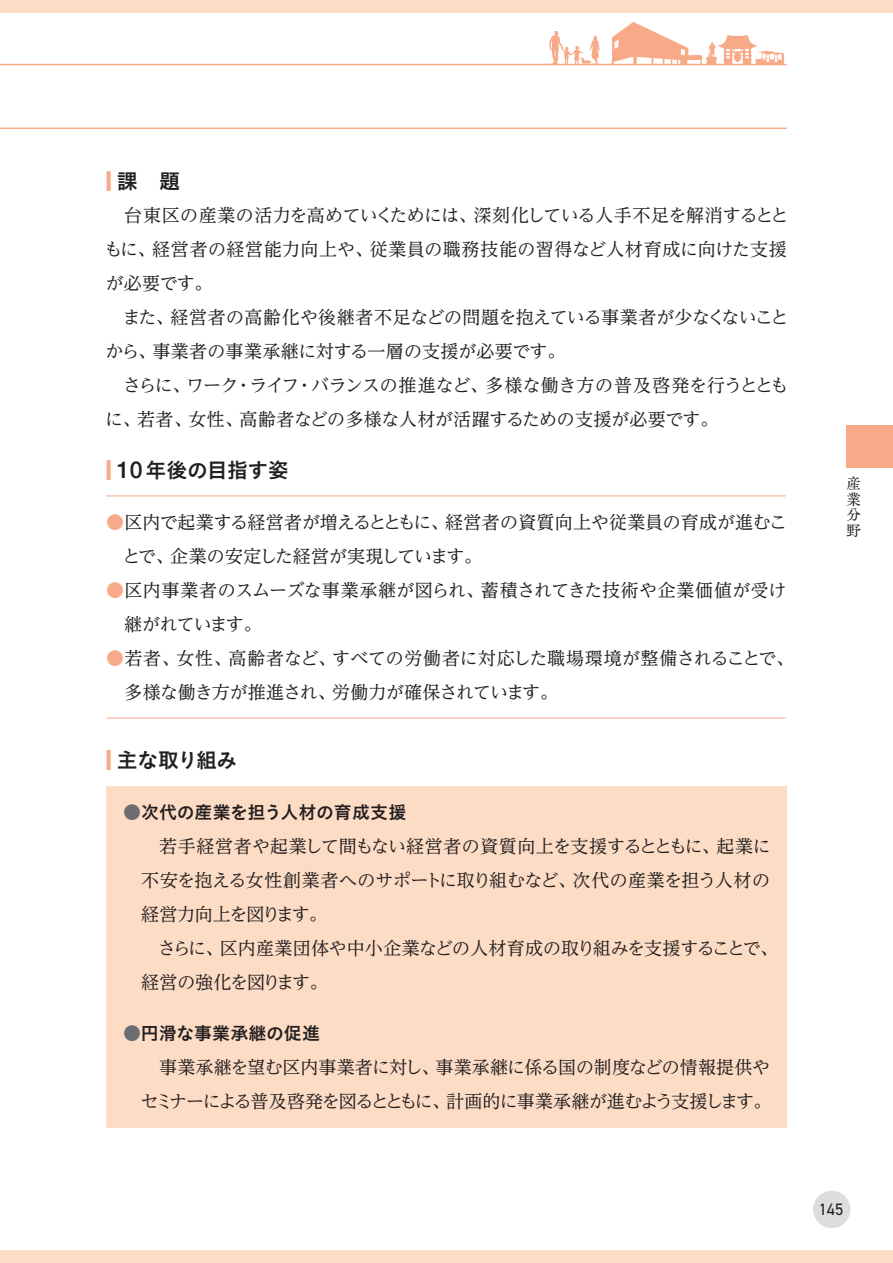
<style>
.page{position:relative;width:893px;height:1263px;background:#fff}
.page>*{position:absolute;margin:0;border:0;box-sizing:border-box;transform-origin:0 0}
.t1{font:21px "Koburina Go Std N W6";letter-spacing:-.03em;color:#231f20}
.t2{font:18px/34px "UD Reimin Pr 6 N";letter-spacing:-.01em;color:#231f20}
.t3{font:18px/34px "UD Reimin Pr 6 N";letter-spacing:-.045em;color:#231f20;text-align:right}
.t4{font:18px "Koburina Go Std N W6";letter-spacing:-.015em;color:#231f20}
.t5{font:16.5px "DIN2014";color:#231f20}
.t6{font:15px/15.3px "Tsuku A Old Min Pr 6 M";color:#231f20;text-align:justify}
.s1{font-size:26.25px;color:#f8a987}
.s2{font-family:"Helvetica Neue";font-weight:500;font-size:23.1px}
.s3{font-family:"Koburina Go Std N W6";color:#f8a987}
.s4{color:#6c6d70}
</style>
<div class="page">
<hr style="left:0;top:128px;width:787px;height:1px;background:#f8a987">
<hr style="left:0;top:64px;width:787px;height:1px;background:#f8a987">
<div style="left:813px;top:1191px;width:37px;height:37px;background:#dcdddf;border-radius:50%"></div>
<svg style="left:544px;top:22px;width:243px;height:42px"></svg>
<div style="left:0;top:0;width:893px;height:13px;background:#fddcc5"></div>
<div style="left:0;top:1250px;width:893px;height:13px;background:#fddcc5"></div>
<div style="left:846px;top:425px;width:47px;height:43px;background:#f8a987"></div>
<hr style="left:106px;top:495px;width:680px;height:1px;background:#f8a987">
<hr style="left:106px;top:718px;width:680px;height:1px;background:#f8a987">
<div style="left:106px;top:786px;width:681px;height:341px;background:#fddcc5"></div>
<p class="t1" style="left:106px;top:164px;width:75px"><span class="s1">■　</span>課　題</p>
<p class="t2" style="left:104px;top:198px;width:686px;text-align:justify;text-indent:20px">台東区の産業の活力を高めていくためには、深刻化している人手不足を解消するとともに、経営者の経営能力向上や、従業員の職務技能の習得など人材育成に向けた支援が必要です。</p>
<p class="t2" style="left:106px;top:300px;width:684px;text-indent:17px">また、経営者の高齢化や後継者不足などの問題を抱えている事業者が少なくないことから、事業者の事業承継に対する一層の支援が必要です。</p>
<p class="t2" style="left:105px;top:368px;width:685px;text-indent:18px">さらに、ワーク・ライフ・バランスの推進など、多様な働き方の普及啓発を行うとともに、若者、女性、高齢者などの多様な人材が活躍するための支援が必要です。</p>
<p class="t1" style="left:106px;top:454px;width:184px"><span class="s1">■　</span><span class="s2">10</span>年後の目指す姿</p>
<p class="t2" style="left:122px;top:504px;width:666px;text-indent:-16px"><span class="s3">●</span>区内で起業する経営者が増えるとともに、経営者の資質向上や従業員の育成が進むことで、企業の安定した経営が実現しています。</p>
<p class="t2" style="left:124px;top:572px;width:664px;text-indent:-18px"><span class="s3">●</span>区内事業者のスムーズな事業承継が図られ、蓄積されてきた技術や企業価値が受け継がれています。</p>
<p class="t2" style="left:124px;top:640px;width:671px;text-indent:-18px"><span class="s3">●</span>若者、女性、高齢者など、すべての労働者に対応した職場環境が整備されることで、多様な働き方が推進され、労働力が確保されています。</p>
<p class="t1" style="left:106px;top:744px;width:133px"><span class="s1">■　</span>主な取り組み</p>
<p class="t4" style="left:123px;top:798px;width:285px"><span class="s4">●</span>次代の産業を担う人材の育成支援</p>
<p class="t2" style="left:141px;top:829px;width:631px;text-align:justify;text-indent:18px">若手経営者や起業して間もない経営者の資質向上を支援するとともに、起業に不安を抱える女性創業者へのサポートに取り組むなど、次代の産業を担う人材の経営力向上を図ります。</p>
<p class="t2" style="left:141px;top:931px;width:638px;text-indent:17px">さらに、区内産業団体や中小企業などの人材育成の取り組みを支援することで、経営の強化を図ります。</p>
<p class="t4" style="left:123px;top:1019px;width:198px"><span class="s4">●</span>円滑な事業承継の促進</p>
<p class="t3" style="left:141px;top:1050px;width:632px">事業承継を望む区内事業者に対し、事業承継に係る国の制度などの情報提供やセミナーによる普及啓発を図るとともに、計画的に事業承継が進むよう支援します。</p>
<p class="t6" style="left:846px;top:476px;width:16px">産業分野</p>
<p class="t5" style="left:819px;top:1199px;width:26px">145</p>
</div>
